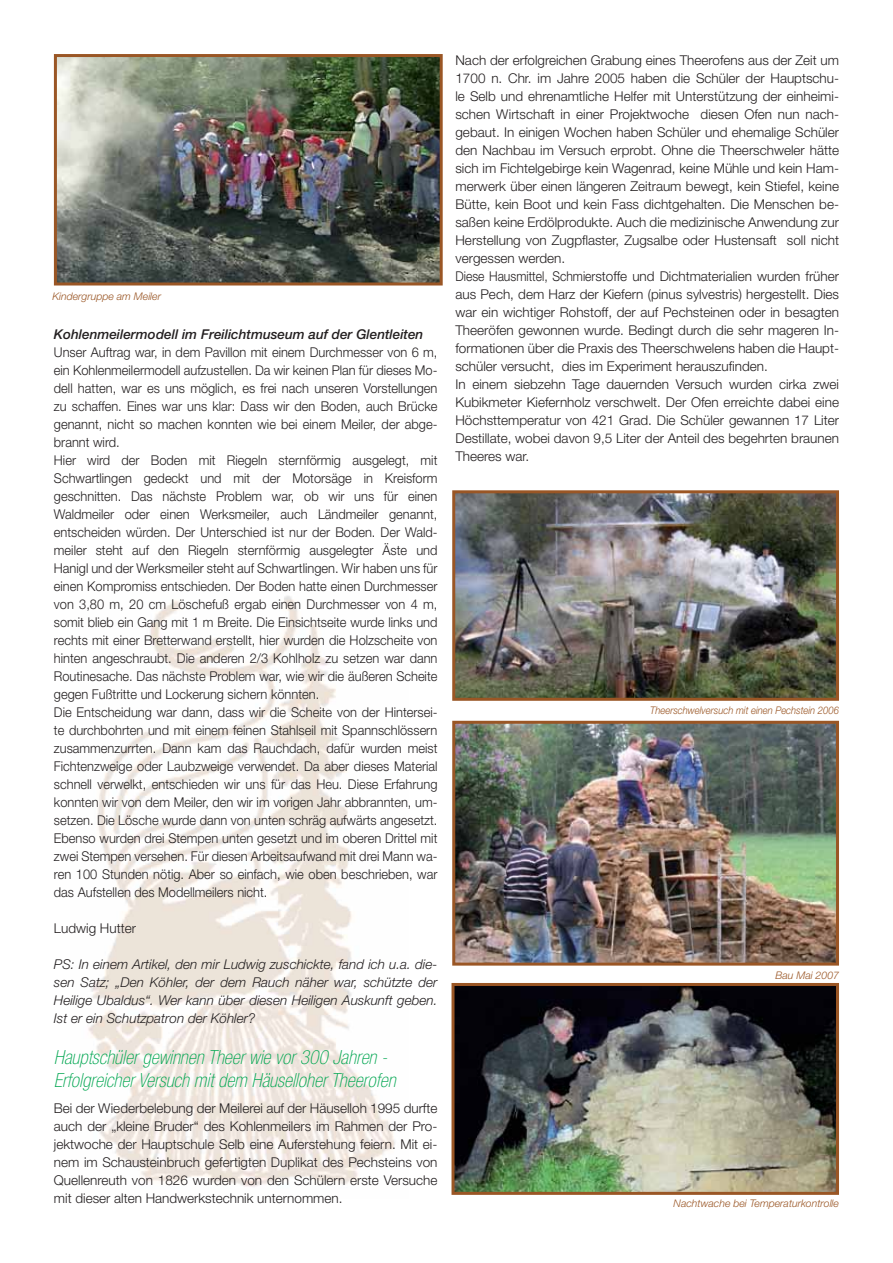
<style>
.page{position:relative;width:893px;height:1263px;background:#fff}
.page>*{position:absolute;margin:0;border:0;box-sizing:border-box;transform-origin:0 0}
.t1{font:italic 100 condensed 19.5px/23.4px "Helvetica Neue";color:#00a650}
.t2{font:300 13.5px/18px "Helvetica Neue";color:#231f20;scale:.95 1}
.t3{font:300 13.5px/18px "Helvetica Neue";color:#231f20;text-align:justify}
.t4{font:italic 300 13.5px/18px "Helvetica Neue";color:#231f20;text-align:justify}
.t5{font:italic 500 13.5px "Helvetica Neue";color:#231f20}
.t6{font:italic 300 10.5px "Helvetica Neue";color:#9a5625}
.t7{font:italic 300 10.5px "Helvetica Neue";color:#9a5625;scale:.9 1}
</style>
<div class="page">
<img style="left:88px;top:596px;width:307px;height:591px">
<img style="left:456px;top:494px;width:379px;height:203px">
<div style="left:452px;top:490px;width:387px;height:211px;border:3px solid #9a5625"></div>
<img style="left:455px;top:987px;width:380px;height:204px">
<div style="left:451px;top:983px;width:388px;height:212px;border:3px solid #9a5625"></div>
<img style="left:456px;top:725px;width:379px;height:237px">
<div style="left:452px;top:721px;width:387px;height:245px;border:3px solid #9a5625"></div>
<img style="left:58px;top:58px;width:381px;height:224px">
<div style="left:54px;top:54px;width:389px;height:232px;border:3px solid #9a5625"></div>
<p class="t6" style="left:52px;top:293px;width:110px">Kindergruppe am Meiler</p>
<p class="t5" style="left:54px;top:329px;width:371px">Kohlenmeilermodell im Freilichtmuseum auf der Glentleiten</p>
<p class="t2" style="left:54px;top:344px;width:405px">Unser Auftrag war, in dem Pavillon mit einem Durchmesser von 6 m, ein Kohlenmeilermodell aufzustellen. Da wir keinen Plan für dieses Mo&shy;dell hatten, war es uns möglich, es frei nach unseren Vorstellungen zu schaffen. Eines war uns klar: Dass wir den Boden, auch Brücke genannt, nicht so machen konnten wie bei einem Meiler, der abge&shy;brannt wird.<br>Hier wird der Boden mit Riegeln sternförmig ausgelegt, mit Schwartlingen gedeckt und mit der Motorsäge in Kreisform geschnitten. Das nächste Problem war, ob wir uns für einen Waldmeiler oder einen Werksmeiler, auch Ländmeiler genannt, entscheiden würden. Der Unterschied ist nur der Boden. Der Wald&shy;meiler steht auf den Riegeln sternförmig ausgelegter Äste und Hanigl und der Werksmeiler steht auf Schwartlingen. Wir haben uns für einen Kompromiss entschieden. Der Boden hatte einen Durchmesser von 3,80 m, 20 cm Löschefuß ergab einen Durchmesser von 4 m, somit blieb ein Gang mit 1 m Breite. Die Einsichtseite wurde links und rechts mit einer Bretterwand erstellt, hier wurden die Holzscheite von hinten angeschraubt. Die anderen 2/3 Kohlholz zu setzen war dann Routinesache. Das nächste Problem war, wie wir die äußeren Scheite gegen Fußtritte und Lockerung sichern könnten.<br>Die Entscheidung war dann, dass wir die Scheite von der Hintersei&shy;te durchbohrten und mit einem feinen Stahlseil mit Spannschlössern zusammenzurrten. Dann kam das Rauchdach, dafür wurden meist Fichtenzweige oder Laubzweige verwendet. Da aber dieses Material schnell verwelkt, entschieden wir uns für das Heu. Diese Erfahrung konnten wir von dem Meiler, den wir im vorigen Jahr abbrannten, um&shy;setzen. Die Lösche wurde dann von unten schräg aufwärts angesetzt.<br>Ebenso wurden drei Stempen unten gesetzt und im oberen Drittel mit zwei Stempen versehen. Für diesen Arbeitsaufwand mit drei Mann wa&shy;ren 100 Stunden nötig. Aber so einfach, wie oben beschrieben, war das Aufstellen des Modellmeilers nicht.</p>
<p class="t3" style="left:54px;top:920px;width:84px">Ludwig Hutter</p>
<p class="t4" style="left:54px;top:956px;width:385px">PS: In einem Artikel, den mir Ludwig zuschickte, fand ich u.a. die&shy;sen Satz; „Den Köhler, der dem Rauch näher war, schützte der Heilige Ubaldus“. Wer kann über diesen Heiligen Auskunft geben.<br>Ist er ein Schutzpatron der Köhler?</p>
<h1 class="t1" style="left:54px;top:1047px;width:343px">Hauptschüler gewinnen Theer wie vor 300 Jahren -<br>Erfolgreicher Versuch mit dem Häuselloher Theerofen</h1>
<p class="t3" style="left:54px;top:1100px;width:385px">Bei der Wiederbelebung der Meilerei auf der Häuselloh 1995 durfte auch der „kleine Bruder“ des Kohlenmeilers im Rahmen der Pro&shy;jektwoche der Hauptschule Selb eine Auferstehung feiern. Mit ei&shy;nem im Schausteinbruch gefertigten Duplikat des Pechsteins von Quellenreuth von 1826 wurden von den Schülern erste Versuche mit dieser alten Handwerkstechnik unternommen.</p>
<p class="t3" style="left:455px;top:52px;width:385px;text-align:left">Nach der erfolgreichen Grabung eines Theerofens aus der Zeit um 1700 n. Chr. im Jahre 2005 haben die Schüler der Hauptschu&shy;le Selb und ehrenamtliche Helfer mit Unterstützung der einheimi&shy;schen Wirtschaft in einer Projektwoche diesen Ofen nun nach&shy;gebaut. In einigen Wochen haben Schüler und ehemalige Schüler den Nachbau im Versuch erprobt. Ohne die Theerschweler hätte sich im Fichtelgebirge kein Wagenrad, keine Mühle und kein Ham&shy;merwerk über einen längeren Zeitraum bewegt, kein Stiefel, keine Bütte, kein Boot und kein Fass dichtgehalten. Die Menschen be&shy;saßen keine Erdölprodukte. Auch die medizinische Anwendung zur Herstellung von Zugpflaster, Zugsalbe oder Hustensaft soll nicht vergessen werden.<br>Diese Hausmittel, Schmierstoffe und Dichtmaterialien wurden früher aus Pech, dem Harz der Kiefern (pinus sylvestris) hergestellt. Dies war ein wichtiger Rohstoff, der auf Pechsteinen oder in besagten Theeröfen gewonnen wurde. Bedingt durch die sehr mageren In&shy;formationen über die Praxis des Theerschwelens haben die Haupt&shy;schüler versucht, dies im Experiment herauszufinden.<br>In einem siebzehn Tage dauernden Versuch wurden cirka zwei Kubikmeter Kiefernholz verschwelt. Der Ofen erreichte dabei eine Höchsttemperatur von 421 Grad. Die Schüler gewannen 17 Liter Destillate, wobei davon 9,5 Liter der Anteil des begehrten braunen Theeres war.</p>
<p class="t7" style="left:650px;top:707px;width:211px">Theerschwelversuch mit einen Pechstein 2006</p>
<p class="t6" style="left:775px;top:971px;width:65px">Bau Mai 2007</p>
<p class="t6" style="left:674px;top:1200px;width:167px">Nachtwache bei Temperaturkontrolle</p>
</div>
